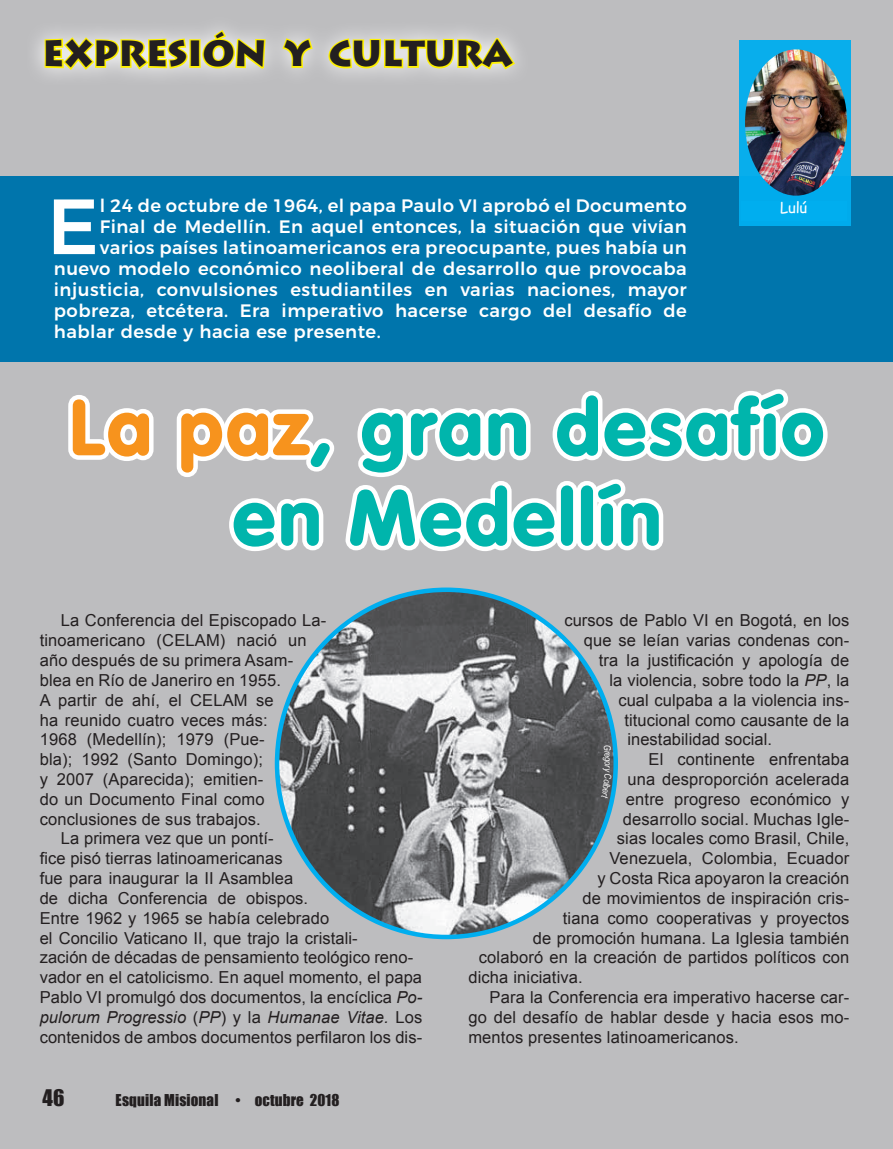
<style>
.page{position:relative;width:893px;height:1149px;background:#fff}
.page>*{position:absolute;margin:0;border:0;box-sizing:border-box;transform-origin:0 0}
.t1{font:500 78px "Montserrat";color:#fff}
.Entradilla_CAM-Esqui{font:900 77.7px/90px "VAG Rounded";letter-spacing:.035em;color:#00b5ac;text-align:center}
.t2{font:900 36px "Lithos Pro";letter-spacing:-.01em;color:#231f20}
.t3{font:21px "Impact";color:#231f20}
.t4{font:500 18px "Montserrat";letter-spacing:.025em;color:#fff}
.Intenciones_del_mes{font:16.5px/19.8px "Arial";letter-spacing:.01em;color:#231f20}
.t5{font:15px "Impact";letter-spacing:.01em;color:#231f20}
.t6{font:15px "Comic Sans MS";color:#fff}
.s1{color:#f7931d}
.s2{font-style:italic}
</style>
<div class="page">
<div style="left:0;top:0;width:893px;height:1148px;background:#bdbdbf"></div>
<div style="left:0;top:176px;width:893px;height:186px;background:#0075ac"></div>
<svg style="left:68px;top:395px;width:86px;height:66px"></svg>
<svg style="left:176px;top:389px;width:652px;height:162px"></svg>
<div style="left:739px;top:40px;width:111px;height:185px;background:#08aeec"></div>
<div style="left:741px;top:201px;width:106px;height:19px;background:#00aeef"></div>
<img style="left:745px;top:49px;width:102px;height:147px">
<svg style="left:43px;top:29px;width:224px;height:43px"></svg>
<svg style="left:280px;top:36px;width:35px;height:34px"></svg>
<svg style="left:327px;top:36px;width:190px;height:36px;background:#e5e08f"></svg>
<img style="left:277px;top:592px;width:339px;height:344px">
<svg style="left:601px;top:745px;width:10px;height:53px"></svg>
<p class="t2" style="left:42px;top:32px;width:472px">EXPRESIÓN Y CULTURA</p>
<p class="t1" style="left:47px;top:163px;width:53px">E</p>
<p class="t4" style="left:100px;top:191px;width:588px">l 24 de octubre de 1964, el papa Paulo VI aprobó el Documento</p>
<p class="t4" style="left:100px;top:212px;width:588px">Final de Medellín. En aquel entonces, la situación que vivían</p>
<p class="t4" style="left:100px;top:233px;width:588px">varios países latinoamericanos era preocupante, pues había un</p>
<p class="t4" style="left:54px;top:254px;width:634px">nuevo modelo económico neoliberal de desarrollo que provocaba</p>
<p class="t4" style="left:54px;top:275px;width:634px">injusticia, convulsiones estudiantiles en varias naciones, mayor</p>
<p class="t4" style="left:54px;top:296px;width:634px">pobreza, etcétera. Era imperativo hacerse cargo del desafío de</p>
<p class="t4" style="left:54px;top:317px;width:328px">hablar desde y hacia ese presente.</p>
<p class="t6" style="left:780px;top:197px;width:29px">Lulú</p>
<p class="Entradilla_CAM-Esqui" style="left:70px;top:381px;width:756px"><span class="s1">La paz</span>, gran desafío en Medellín</p>
<p class="Intenciones_del_mes" style="left:40px;top:610px;width:288px;text-indent:21px">La Conferencia del Episcopado La&shy;tinoamericano (CELAM) nació un año después de su primera Asam&shy;blea en Río de Janeriro en 1955.<br>A partir de ahí, el CELAM se<br>ha reunido cuatro veces más:<br>1968 (Medellín); 1979 (Pue-<br>bla); 1992 (Santo Domingo);<br>y 2007 (Aparecida); emitien-<br>do un Documento Final como conclusiones de sus trabajos.</p>
<p class="Intenciones_del_mes" style="left:40px;top:828px;width:384px;text-indent:21px">La primera vez que un pontí-<br>fice pisó tierras latinoamericanas<br>fue para inaugurar la II Asamblea<br>de dicha Conferencia de obispos.<br>Entre 1962 y 1965 se había celebrado<br>el Concilio Vaticano II, que trajo la cristali-<br>zación de décadas de pensamiento teológico reno&shy;vador en el catolicismo. En aquel momento, el papa Pablo VI promulgó dos documentos, la encíclica <span class="s2">Po&shy;pulorum Progressio</span> (<span class="s2">PP</span>) y la <span class="s2">Humanae Vitae.</span> Los contenidos de ambos documentos perfilaron los dis-</p>
<p class="t3" style="left:43px;top:1081px;width:23px">46</p>
<p class="t5" style="left:116px;top:1088px;width:225px">Esquila Misional • octubre 2018</p>
<p class="Intenciones_del_mes" style="left:564px;top:610px;width:287px">cursos de Pablo VI en Bogotá, en los</p>
<p class="Intenciones_del_mes" style="left:584px;top:630px;width:267px">que se leían varias condenas con-</p>
<p class="Intenciones_del_mes" style="left:599px;top:650px;width:252px">tra la justificación y apología de</p>
<p class="Intenciones_del_mes" style="left:609px;top:670px;width:242px">la violencia, sobre todo la <span class="s2">PP</span>, la</p>
<p class="Intenciones_del_mes" style="left:618px;top:690px;width:232px">cual culpaba a la violencia ins-</p>
<p class="Intenciones_del_mes" style="left:624px;top:709px;width:226px">titucional como causante de la</p>
<p class="Intenciones_del_mes" style="left:627px;top:729px;width:146px">inestabilidad social.</p>
<p class="Intenciones_del_mes" style="left:649px;top:749px;width:202px">El continente enfrentaba</p>
<p class="Intenciones_del_mes" style="left:627px;top:769px;width:223px">una desproporción acelerada</p>
<p class="Intenciones_del_mes" style="left:626px;top:789px;width:225px">entre progreso económico y</p>
<p class="Intenciones_del_mes" style="left:623px;top:808px;width:228px">desarrollo social. Muchas Igle-</p>
<p class="Intenciones_del_mes" style="left:617px;top:828px;width:234px">sias locales como Brasil, Chile,</p>
<p class="Intenciones_del_mes" style="left:609px;top:848px;width:241px">Venezuela, Colombia, Ecuador</p>
<p class="Intenciones_del_mes" style="left:597px;top:868px;width:253px">y Costa Rica apoyaron la creación</p>
<p class="Intenciones_del_mes" style="left:582px;top:888px;width:268px">de movimientos de inspiración cris-</p>
<p class="Intenciones_del_mes" style="left:563px;top:907px;width:288px">tiana como cooperativas y proyectos</p>
<p class="Intenciones_del_mes" style="left:533px;top:927px;width:318px">de promoción humana. La Iglesia también</p>
<p class="Intenciones_del_mes" style="left:479px;top:947px;width:372px">colaboró en la creación de partidos políticos con</p>
<p class="Intenciones_del_mes" style="left:468px;top:967px;width:116px">dicha iniciativa.</p>
<p class="Intenciones_del_mes" style="left:468px;top:987px;width:382px;text-align:justify;text-indent:21px">Para la Conferencia era imperativo hacerse car&shy;go del desafío de hablar desde y hacia esos mo&shy;mentos presentes latinoamericanos.</p>
</div>
